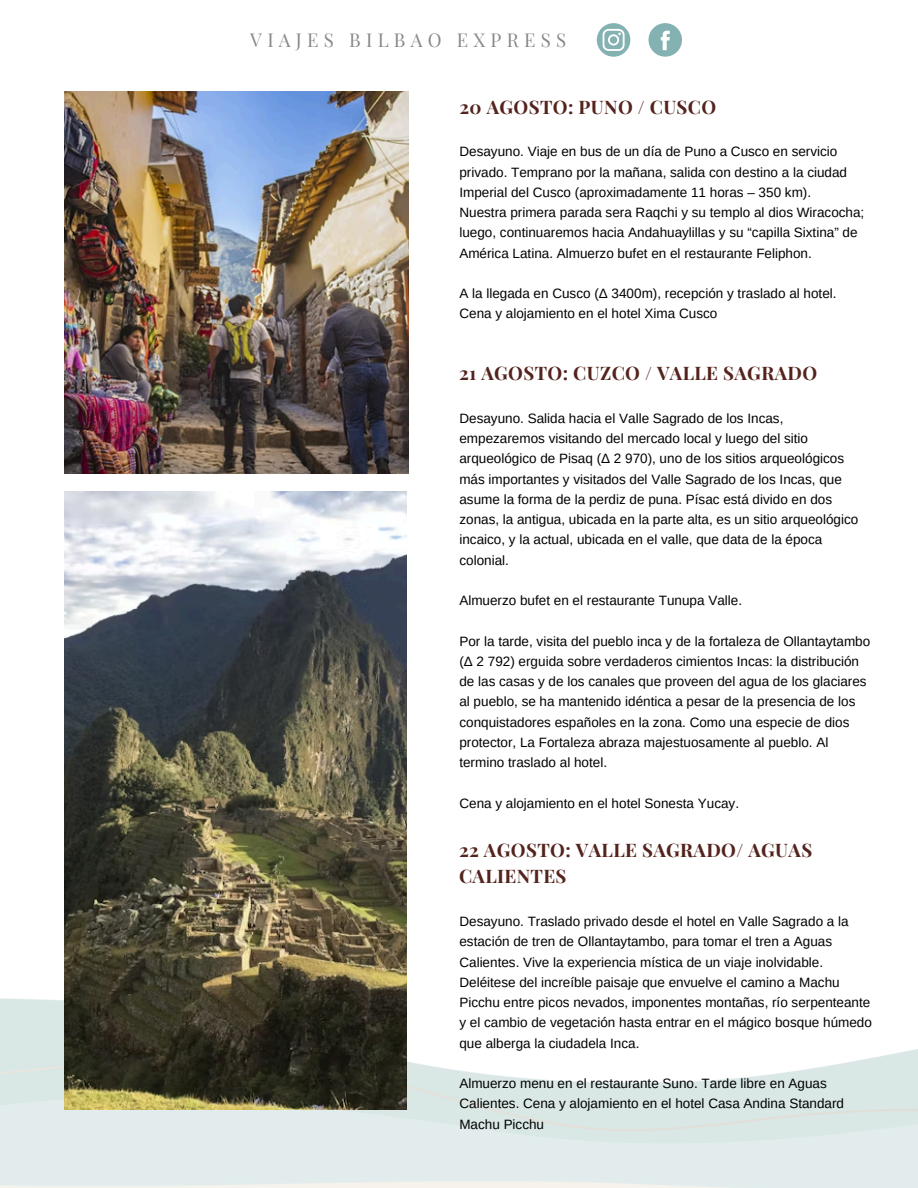
<style>
.page{position:relative;width:918px;height:1188px;background:#fff}
.page>*{position:absolute;margin:0;border:0;box-sizing:border-box;transform-origin:0 0}
.t1{font:700 18.75px/25.8px "Playfair Display";letter-spacing:.02em;color:#54231d}
.t2{font:18.75px "Playfair Display";letter-spacing:.28em;color:#444440}
.t3{font:13.5px/20.2px "Arimo";color:#000}
</style>
<div class="page">
<img style="left:0;top:998px;width:918px;height:190px">
<img style="left:65px;top:492px;width:342px;height:618px">
<img style="left:65px;top:92px;width:344px;height:381px">
<svg style="left:597px;top:23px;width:33px;height:34px"></svg>
<svg style="left:649px;top:23px;width:33px;height:34px"></svg>
<h1 class="t2" style="left:250px;top:26px;width:317px">VIAJES BILBAO EXPRESS</h1>
<h2 class="t1" style="left:459px;top:94px;width:258px">20 AGOSTO: PUNO / CUSCO</h2>
<p class="t3" style="left:459px;top:141px;width:389px">Desayuno. Viaje en bus de un día de Puno a Cusco en servicio privado. Temprano por la mañana, salida con destino a la ciudad<br>Imperial del Cusco (aproximadamente 11 horas – 350 km).</p>
<p class="t3" style="left:459px;top:202px;width:406px">Nuestra primera parada sera Raqchi y su templo al dios Wiracocha; luego, continuaremos hacia Andahuaylillas y su “capilla Sixtina” de<br>América Latina. Almuerzo bufet en el restaurante Feliphon.</p>
<h1 class="t3" style="left:459px;top:283px;width:379px">A la llegada en Cusco (Δ 3400m), recepción y traslado al hotel.</h1>
<p class="t3" style="left:459px;top:303px;width:259px">Cena y alojamiento en el hotel Xima Cusco</p>
<p class="t1" style="left:459px;top:359px;width:360px">21 AGOSTO: CUZCO / VALLE SAGRADO</p>
<p class="t3" style="left:459px;top:408px;width:400px">Desayuno. Salida hacia el Valle Sagrado de los Incas, empezaremos visitando del mercado local y luego del sitio arqueológico de Pisaq (Δ 2 970), uno de los sitios arqueológicos más importantes y visitados del Valle Sagrado de los Incas, que asume la forma de la perdiz de puna. Písac está divido en dos zonas, la antigua, ubicada en la parte alta, es un sitio arqueológico incaico, y la actual, ubicada en el valle, que data de la época colonial.</p>
<p class="t3" style="left:459px;top:590px;width:284px">Almuerzo bufet en el restaurante Tunupa Valle.</p>
<h1 class="t3" style="left:459px;top:631px;width:412px">Por la tarde, visita del pueblo inca y de la fortaleza de Ollantaytambo (Δ 2 792) erguida sobre verdaderos cimientos Incas: la distribución de las casas y de los canales que proveen del agua de los glaciares al pueblo, se ha mantenido idéntica a pesar de la presencia de los conquistadores españoles en la zona. Como una especie de dios protector, La Fortaleza abraza majestuosamente al pueblo. Al termino traslado al hotel.</h1>
<p class="t3" style="left:459px;top:793px;width:281px">Cena y alojamiento en el hotel Sonesta Yucay.</p>
<p class="t1" style="left:459px;top:836px;width:355px">22 AGOSTO: VALLE SAGRADO/ AGUAS<br>CALIENTES</p>
<p class="t3" style="left:459px;top:911px;width:414px">Desayuno. Traslado privado desde el hotel en Valle Sagrado a la estación de tren de Ollantaytambo, para tomar el tren a Aguas Calientes. Vive la experiencia mística de un viaje inolvidable.<br>Deléitese del increíble paisaje que envuelve el camino a Machu Picchu entre picos nevados, imponentes montañas, río serpenteante y el cambio de vegetación hasta entrar en el mágico bosque húmedo que alberga la ciudadela Inca.</p>
<p class="t3" style="left:459px;top:1073px;width:386px">Almuerzo menu en el restaurante Suno. Tarde libre en Aguas<br>Calientes. Cena y alojamiento en el hotel Casa Andina Standard<br>Machu Picchu</p>
</div>
